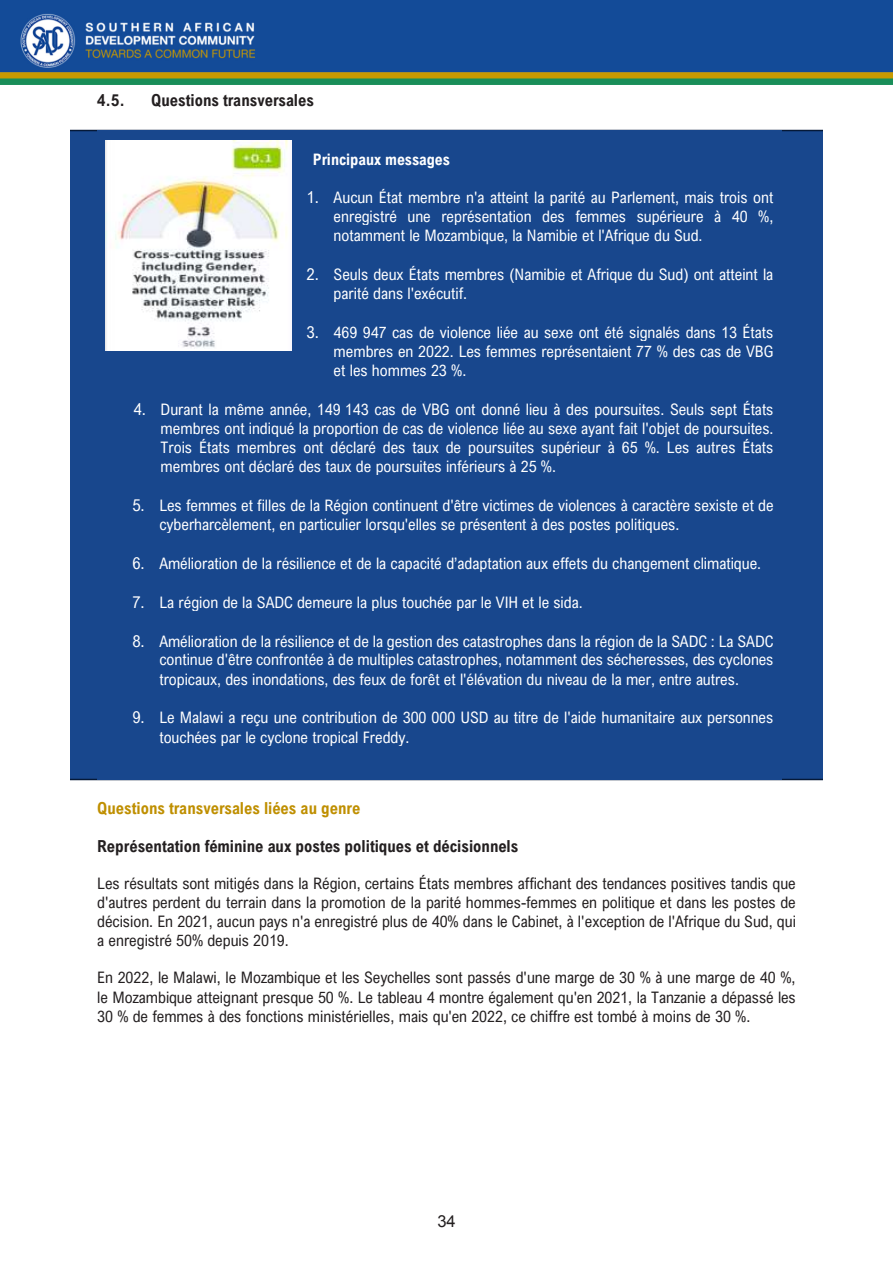
<style>
.page{position:relative;width:893px;height:1263px;background:#fff}
.page>*{position:absolute;margin:0;border:0;box-sizing:border-box;transform-origin:0 0}
.t1{font:700 16.5px "Arial Nova Cond";color:#231f20}
.t2{font:700 16.5px "Arial Nova Cond";color:#bf8f00}
.t3{font:16.5px "Arial";color:#231f20}
.t4{font:15.9px/19px "Arial Nova Cond";color:#fff;text-align:justify}
.t5{font:15.9px/19px "Arial Nova Cond";color:#231f20;text-align:justify}
.t6{font:700 15.9px "Arial Nova Cond";color:#fff}
.s1{font-size:16.5px}
</style>
<div class="page">
<img style="left:0;top:0;width:893px;height:85px">
<div style="left:70px;top:130px;width:753px;height:650px;background:#18478d"></div>
<div style="left:97px;top:130px;width:685px;height:650px;background:#18478d"></div>
<img style="left:106px;top:140px;width:185px;height:210px">
<p class="t1" style="left:97px;top:90px;width:29px">4.5.</p>
<p class="t1" style="left:151px;top:90px;width:164px">Questions transversales</p>
<p class="t6" style="left:313px;top:150px;width:139px">Principaux messages</p>
<p class="t4" style="left:334px;top:188px;width:441px;text-indent:-27px"><span class="s1">1.</span> Aucun État membre n'a atteint la parité au Parlement, mais trois ont enregistré une représentation des femmes supérieure à 40 %, notamment le Mozambique, la Namibie et l'Afrique du Sud.</p>
<p class="t4" style="left:334px;top:264px;width:441px;text-indent:-27px"><span class="s1">2.</span> Seuls deux États membres (Namibie et Afrique du Sud) ont atteint la parité dans l'exécutif.</p>
<p class="t4" style="left:334px;top:322px;width:441px;text-indent:-27px"><span class="s1">3.</span> 469 947 cas de violence liée au sexe ont été signalés dans 13 États membres en 2022. Les femmes représentaient 77 % des cas de VBG et les hommes 23 %.</p>
<p class="t4" style="left:161px;top:399px;width:614px;text-indent:-27px"><span class="s1">4.</span> Durant la même année, 149 143 cas de VBG ont donné lieu à des poursuites. Seuls sept États membres ont indiqué la proportion de cas de violence liée au sexe ayant fait l'objet de poursuites.<br>Trois États membres ont déclaré des taux de poursuites supérieur à 65 %. Les autres États membres ont déclaré des taux de poursuites inférieurs à 25 %.</p>
<p class="t4" style="left:159px;top:496px;width:616px;text-indent:-27px"><span class="s1">5.</span> Les femmes et filles de la Région continuent d'être victimes de violences à caractère sexiste et de cyberharcèlement, en particulier lorsqu'elles se présentent à des postes politiques.</p>
<p class="t4" style="left:132px;top:553px;width:630px"><span class="s1">6.</span> Amélioration de la résilience et de la capacité d’adaptation aux effets du changement climatique.</p>
<p class="t4" style="left:132px;top:592px;width:452px"><span class="s1">7.</span> La région de la SADC demeure la plus touchée par le VIH et le sida.</p>
<p class="t4" style="left:159px;top:631px;width:616px;text-indent:-27px"><span class="s1">8.</span> Amélioration de la résilience et de la gestion des catastrophes dans la région de la SADC : La SADC continue d'être confrontée à de multiples catastrophes, notamment des sécheresses, des cyclones tropicaux, des inondations, des feux de forêt et l'élévation du niveau de la mer, entre autres.</p>
<p class="t4" style="left:159px;top:708px;width:615px;text-indent:-27px"><span class="s1">9.</span> Le Malawi a reçu une contribution de 300 000 USD au titre de l'aide humanitaire aux personnes touchées par le cyclone tropical Freddy.</p>
<p class="t2" style="left:97px;top:798px;width:265px">Questions transversales liées au genre</p>
<p class="t1" style="left:97px;top:836px;width:423px">Représentation féminine aux postes politiques et décisionnels</p>
<p class="t5" style="left:97px;top:874px;width:700px">Les résultats sont mitigés dans la Région, certains États membres affichant des tendances positives tandis que d'autres perdent du terrain dans la promotion de la parité hommes-femmes en politique et dans les postes de décision. En 2021, aucun pays n'a enregistré plus de 40% dans le Cabinet, à l'exception de l'Afrique du Sud, qui a enregistré 50% depuis 2019.</p>
<p class="t5" style="left:97px;top:968px;width:700px">En 2022, le Malawi, le Mozambique et les Seychelles sont passés d'une marge de 30 % à une marge de 40 %, le Mozambique atteignant presque 50 %. Le tableau 4 montre également qu'en 2021, la Tanzanie a dépassé les 30 % de femmes à des fonctions ministérielles, mais qu'en 2022, ce chiffre est tombé à moins de 30 %.</p>
<p class="t3" style="left:437px;top:1210px;width:20px">34</p>
</div>
